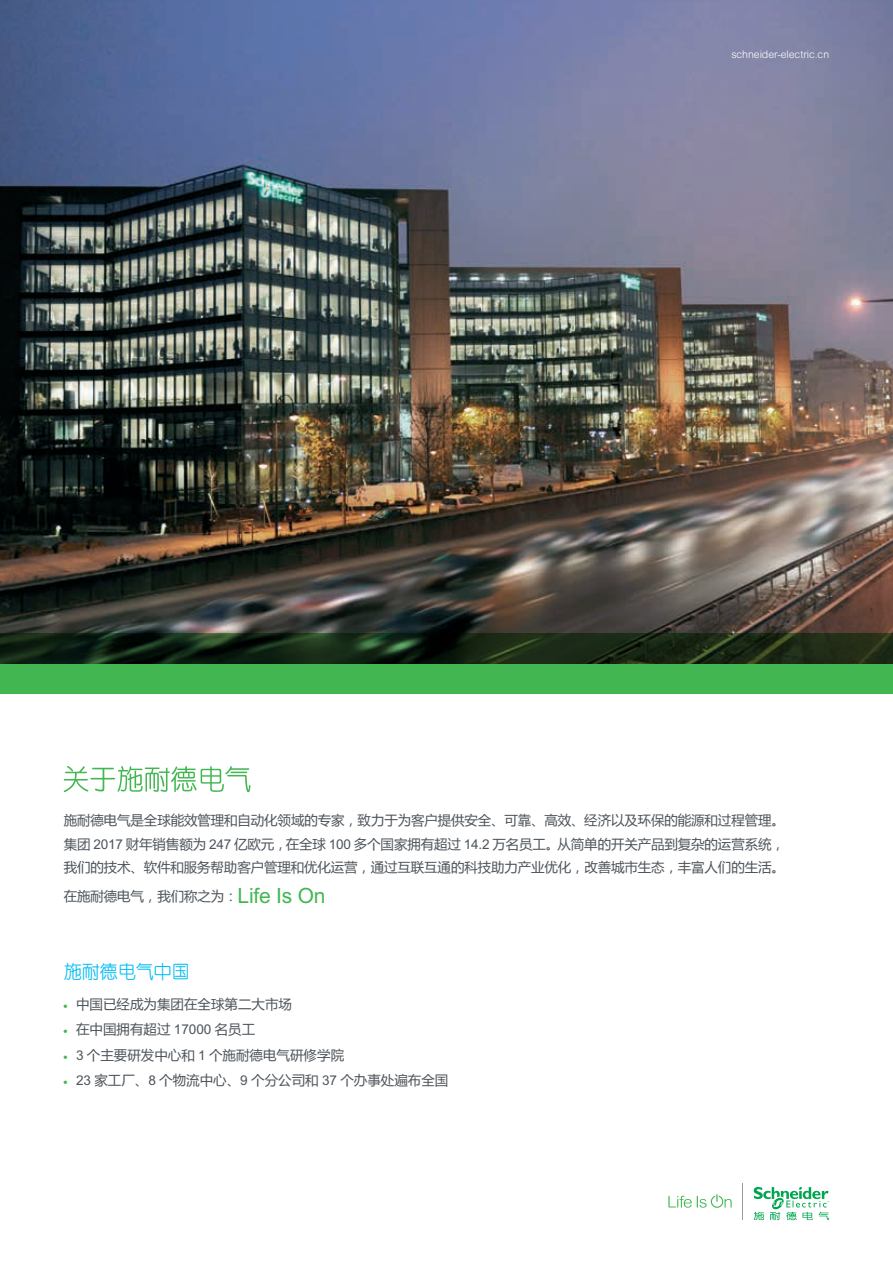
<style>
.page{position:relative;width:893px;height:1263px;background:#fff}
.page>*{position:absolute;margin:0;border:0;box-sizing:border-box;transform-origin:0 0}
.t1{font:18px "H Ye 2 gj";color:#01bdf2}
.t2{font:13.5px/23.2px "Microsoft Ya Hei";color:#4d545a;text-align:justify}
.t3{font:300 10.5px "Arial Rounded MT Pro";color:#fff}
.s1{font-family:"Arial MT Std"}
.s2{font-family:"Arial MT Std";font-size:21px;color:#42b751}
.s3{font-family:"Arial MT Std";color:#42b751}
</style>
<div class="page">
<img style="left:0;top:0;width:893px;height:633px">
<svg style="left:0;top:633px;width:893px;height:31px"></svg>
<div style="left:0;top:664px;width:893px;height:30px;background:#42b751"></div>
<svg style="left:64px;top:766px;width:186px;height:26px"></svg>
<svg style="left:668px;top:1194px;width:64px;height:14px"></svg>
<hr style="left:742px;top:1184px;width:1px;height:36px;background:#959ea4">
<svg style="left:754px;top:1187px;width:75px;height:33px"></svg>
<p class="t3" style="left:731px;top:49px;width:99px">schneider-electric.cn</p>
<p class="t2" style="left:64px;top:808px;width:723px">施耐德电气是全球能效管理和自动化领域的专家，致力于为客户提供安全、可靠、高效、经济以及环保的能源和过程管理。集团 <span class="s1">2017</span> 财年销售额为 <span class="s1">247</span> 亿欧元，在全球 <span class="s1">100</span> 多个国家拥有超过 <span class="s1">14.2</span> 万名员工。从简单的开关产品到复杂的运营系统，我们的技术、软件和服务帮助客户管理和优化运营，通过互联互通的科技助力产业优化，改善城市生态，丰富人们的生活。</p>
<p class="t2" style="left:64px;top:884px;width:263px">在施耐德电气，我们称之为：<span class="s2">Life Is On</span></p>
<h1 class="t1" style="left:64px;top:962px;width:127px">施耐德电气中国</h1>
<p class="t2" style="left:63px;top:992px;width:230px"><span class="s3">•</span> 中国已经成为集团在全球第二大市场</p>
<p class="t2" style="left:63px;top:1017px;width:194px"><span class="s3">•</span> 在中国拥有超过 <span class="s1">17000</span> 名员工</p>
<p class="t2" style="left:63px;top:1043px;width:282px"><span class="s3">•</span> <span class="s1">3</span> 个主要研发中心和 <span class="s1">1</span> 个施耐德电气研修学院</p>
<p class="t2" style="left:63px;top:1068px;width:387px"><span class="s3">•</span> <span class="s1">23</span> 家工厂、<span class="s1">8</span> 个物流中心、<span class="s1">9</span> 个分公司和 <span class="s1">37</span> 个办事处遍布全国</p>
</div>
